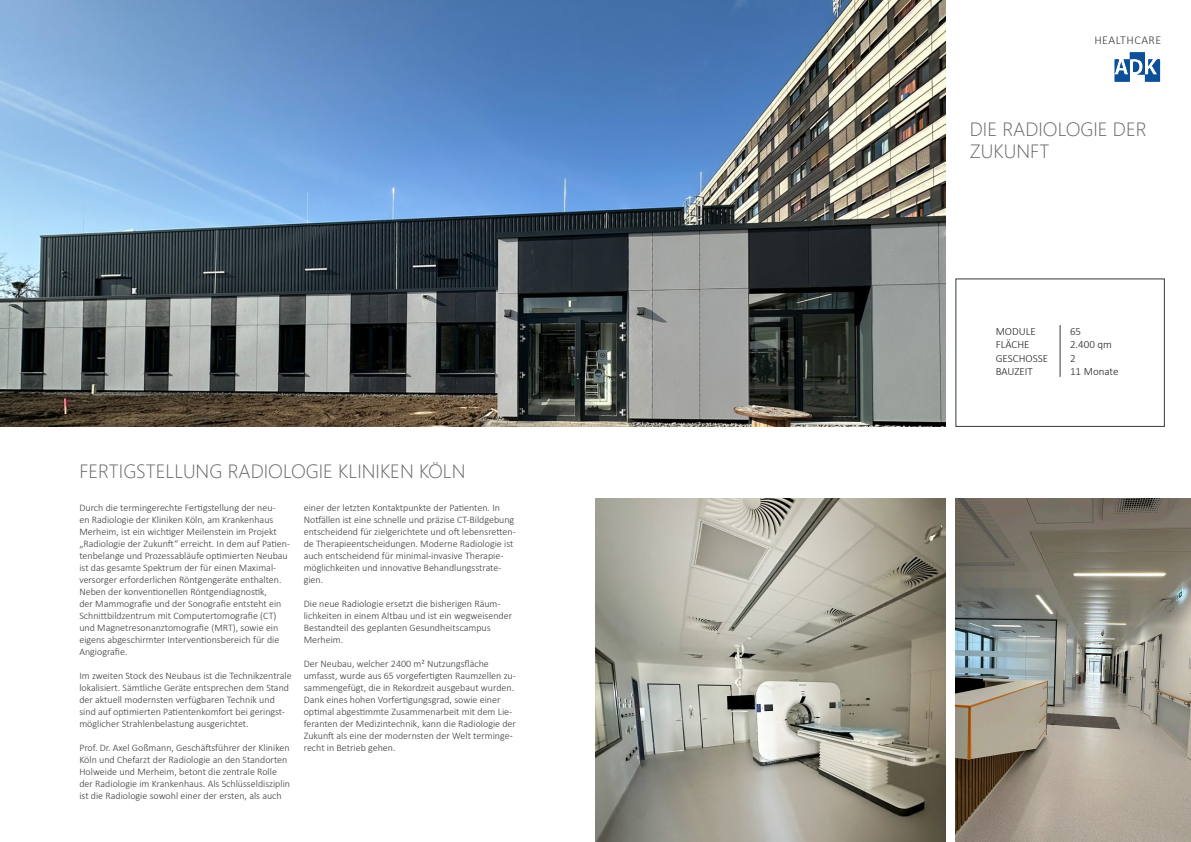
<style>
.page{position:relative;width:1191px;height:842px;background:#fff}
.page>*{position:absolute;margin:0;border:0;box-sizing:border-box;transform-origin:0 0}
.t1{font:18px/21.6px "Microsoft Ya Hei UI Light";color:#666969}
.t2{font:300 12px "Calibri";letter-spacing:.04em;color:#383b3d}
.t3{font:300 11px/13.2px "Calibri";color:#231f20}
.t4{font:300 10px/12px "Calibri";color:#383b3d}
</style>
<div class="page">
<img style="left:0;top:0;width:945px;height:427px">
<hr style="left:1059px;top:325px;width:1px;height:52px;background:#35393a">
<img style="left:955px;top:499px;width:236px;height:343px">
<img style="left:595px;top:499px;width:350px;height:343px">
<svg style="left:1114px;top:52px;width:46px;height:30px"></svg>
<p class="t1" style="left:79px;top:461px;width:388px">FERTIGSTELLUNG RADIOLOGIE KLINIKEN KÖLN</p>
<p class="t4" style="left:79px;top:501px;width:212px">Durch die termingerechte Fertigstellung der neu-<br>en Radiologie der Kliniken Köln, am Krankenhaus Merheim, ist ein wichtiger Meilenstein im Projekt „Radiologie der Zukunft“ erreicht. In dem auf Patien&shy;tenbelange und Prozessabläufe optimierten Neubau ist das gesamte Spektrum der für einen Maximal&shy;versorger erforderlichen Röntgengeräte enthalten.<br>Neben der konventionellen Röntgendiagnostik,<br>der Mammografie und der Sonografie entsteht ein Schnittbildzentrum mit Computertomografie (CT) und Magnetresonanztomografie (MRT), sowie ein eigens abgeschirmter Interventionsbereich für die Angiografie.</p>
<p class="t4" style="left:79px;top:669px;width:214px">Im zweiten Stock des Neubaus ist die Technikzentrale lokalisiert. Sämtliche Geräte entsprechen dem Stand der aktuell modernsten verfügbaren Technik und sind auf optimierten Patientenkomfort bei geringst&shy;möglicher Strahlenbelastung ausgerichtet.</p>
<p class="t4" style="left:79px;top:741px;width:212px">Prof. Dr. Axel Goßmann, Geschäftsführer der Kliniken Köln und Chefarzt der Radiologie an den Standorten Holweide und Merheim, betont die zentrale Rolle der Radiologie im Krankenhaus. Als Schlüsseldisziplin ist die Radiologie sowohl einer der ersten, als auch</p>
<p class="t4" style="left:304px;top:501px;width:214px">einer der letzten Kontaktpunkte der Patienten. In Notfällen ist eine schnelle und präzise CT-Bildgebung entscheidend für zielgerichtete und oft lebensretten&shy;de Therapieentscheidungen. Moderne Radiologie ist auch entscheidend für minimal-invasive Therapie&shy;möglichkeiten und innovative Behandlungsstrate&shy;gien.</p>
<p class="t4" style="left:304px;top:597px;width:210px">Die neue Radiologie ersetzt die bisherigen Räum&shy;lichkeiten in einem Altbau und ist ein wegweisender Bestandteil des geplanten Gesundheitscampus Merheim.</p>
<p class="t4" style="left:304px;top:657px;width:214px">Der Neubau, welcher 2400 m² Nutzungsfläche umfasst, wurde aus 65 vorgefertigten Raumzellen zu&shy;sammengefügt, die in Rekordzeit ausgebaut wurden.<br>Dank eines hohen Vorfertigungsgrad, sowie einer optimal abgestimmte Zusammenarbeit mit dem Lie&shy;feranten der Medizintechnik, kann die Radiologie der Zukunft als eine der modernsten der Welt terminge&shy;recht in Betrieb gehen.</p>
<p class="t2" style="left:1094px;top:33px;width:68px">HEALTHCARE</p>
<p class="t1" style="left:969px;top:119px;width:178px">DIE RADIOLOGIE DER<br>ZUKUNFT</p>
<p class="t3" style="left:995px;top:325px;width:54px">MODULE<br>FLÄCHE<br>GESCHOSSE</p>
<p class="t3" style="left:995px;top:364px;width:39px">BAUZEIT</p>
<p class="t3" style="left:1070px;top:325px;width:50px">65<br>2.400 qm<br>2<br>11 Monate</p>
</div>
